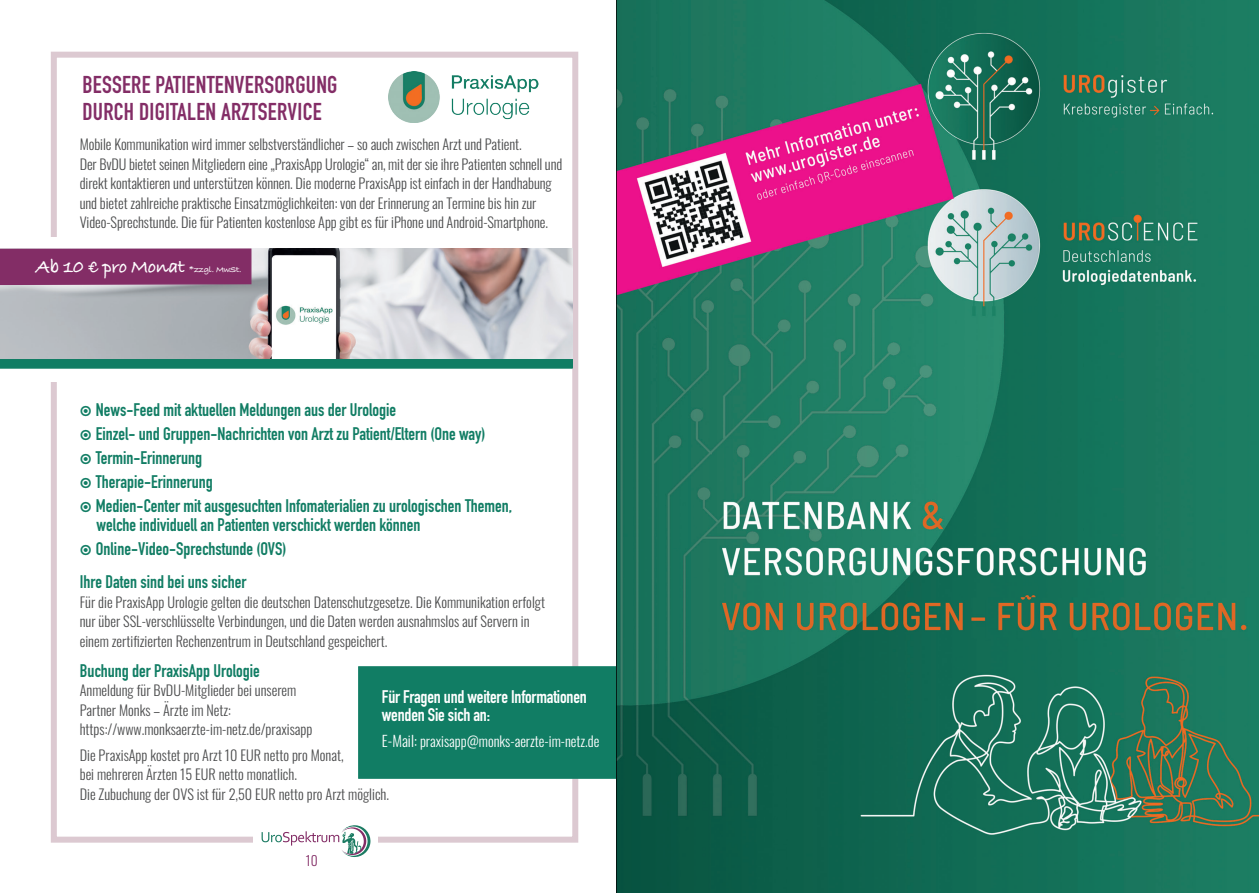
<style>
.page{position:relative;width:1259px;height:893px;background:#fff}
.page>*{position:absolute;margin:0;border:0;box-sizing:border-box;transform-origin:0 0}
.t1{font:700 24px/27px "DIN Condensed";letter-spacing:.01em;color:#832d66}
.t2{font:700 19.5px "Bradley Hand ITCTT";letter-spacing:-.02em;color:#fff}
.t3{font:700 18px/24px "DIN Condensed";color:#117d64}
.t4{font:700 18px/18px "DIN Condensed";letter-spacing:-.01em;color:#fff}
.t5{font:300 14.25px/19.5px "Oswald";letter-spacing:-.005em;color:#4b4c4d}
.t6{font:300 14.25px "Oswald";color:#fff}
.t7{font:300 13.5px "Oswald";color:#832d66}
.s1{font-size:9px}
.s2{font-size:15px}
</style>
<div class="page">
<div style="left:51px;top:52px;width:527px;height:791px;border:6px solid #dcc9d1"></div>
<div style="left:43px;top:237px;width:22px;height:144px;background:#fff"></div>
<img style="left:0;top:249px;width:572px;height:110px">
<div style="left:253px;top:816px;width:125px;height:51px;background:#fff"></div>
<svg style="left:261px;top:825px;width:109px;height:32px"></svg>
<img style="left:388px;top:71px;width:151px;height:52px">
<svg style="left:0;top:359px;width:573px;height:10px;background:#188068"></svg>
<svg style="left:0;top:248px;width:252px;height:38px;background:#86356b"></svg>
<div style="left:358px;top:666px;width:284px;height:113px;background:#117d64;border:1px solid #117d64"></div>
<img style="left:617px;top:0;width:642px;height:893px">
<h1 class="t1" style="left:82px;top:71px;width:256px">BESSERE PATIENTENVERSORGUNG<br>DURCH DIGITALEN ARZTSERVICE</h1>
<p class="t5" style="left:80px;top:133px;width:484px">Mobile Kommunikation wird immer selbstverständlicher – so auch zwischen Arzt und Patient.<br>Der BvDU bietet seinen Mitgliedern eine „PraxisApp Urologie“ an, mit der sie ihre Patienten schnell und direkt kontaktieren und unterstützen können. Die moderne PraxisApp ist einfach in der Handhabung und bietet zahlreiche praktische Einsatzmöglichkeiten: von der Erinnerung an Termine bis hin zur Video-Sprechstunde. Die für Patienten kostenlose App gibt es für iPhone und Android-Smartphone.</p>
<h2 class="t2" style="left:36px;top:252px;width:207px">Ab 10 € pro Monat <span class="s1">*zzgl. MwSt.</span></h2>
<p class="t3" style="left:96px;top:397px;width:418px">News-Feed mit aktuellen Meldungen aus der Urologie<br>Einzel- und Gruppen-Nachrichten von Arzt zu Patient/Eltern (One way)<br>Termin-Erinnerung<br>Therapie-Erinnerung<br>Medien-Center mit ausgesuchten Infomaterialien zu urologischen Themen,</p>
<p class="t3" style="left:96px;top:513px;width:326px">welche individuell an Patienten verschickt werden können<br>Online-Video-Sprechstunde (OVS)</p>
<p class="t3" style="left:80px;top:570px;width:168px">Ihre Daten sind bei uns sicher</p>
<p class="t5" style="left:80px;top:590px;width:467px">Für die PraxisApp Urologie gelten die deutschen Datenschutzgesetze. Die Kommunikation erfolgt nur über SSL-verschlüsselte Verbindungen, und die Daten werden ausnahmslos auf Servern in einem zertifizierten Rechenzentrum in Deutschland gespeichert.</p>
<p class="t3" style="left:80px;top:658px;width:181px">Buchung der PraxisApp Urologie</p>
<p class="t5" style="left:80px;top:679px;width:234px">Anmeldung für BvDU-Mitglieder bei unserem<br>Partner Monks – Ärzte im Netz: https://www.monksaerzte-im-netz.de/praxisapp</p>
<p class="t5" style="left:80px;top:743px;width:311px">Die PraxisApp kostet pro Arzt 10 EUR netto pro Monat,<br>bei mehreren Ärzten 15 EUR netto monatlich.<br>Die Zubuchung der OVS ist für 2,50 EUR netto pro Arzt möglich.</p>
<p class="t4" style="left:382px;top:688px;width:206px">Für Fragen und weitere Informationen wenden Sie sich an:</p>
<p class="t6" style="left:382px;top:728px;width:219px"><span class="s2">E-Mail:</span> praxisapp@monks-aerzte-im-netz.de</p>
<p class="t7" style="left:306px;top:848px;width:13px">10</p>
</div>
